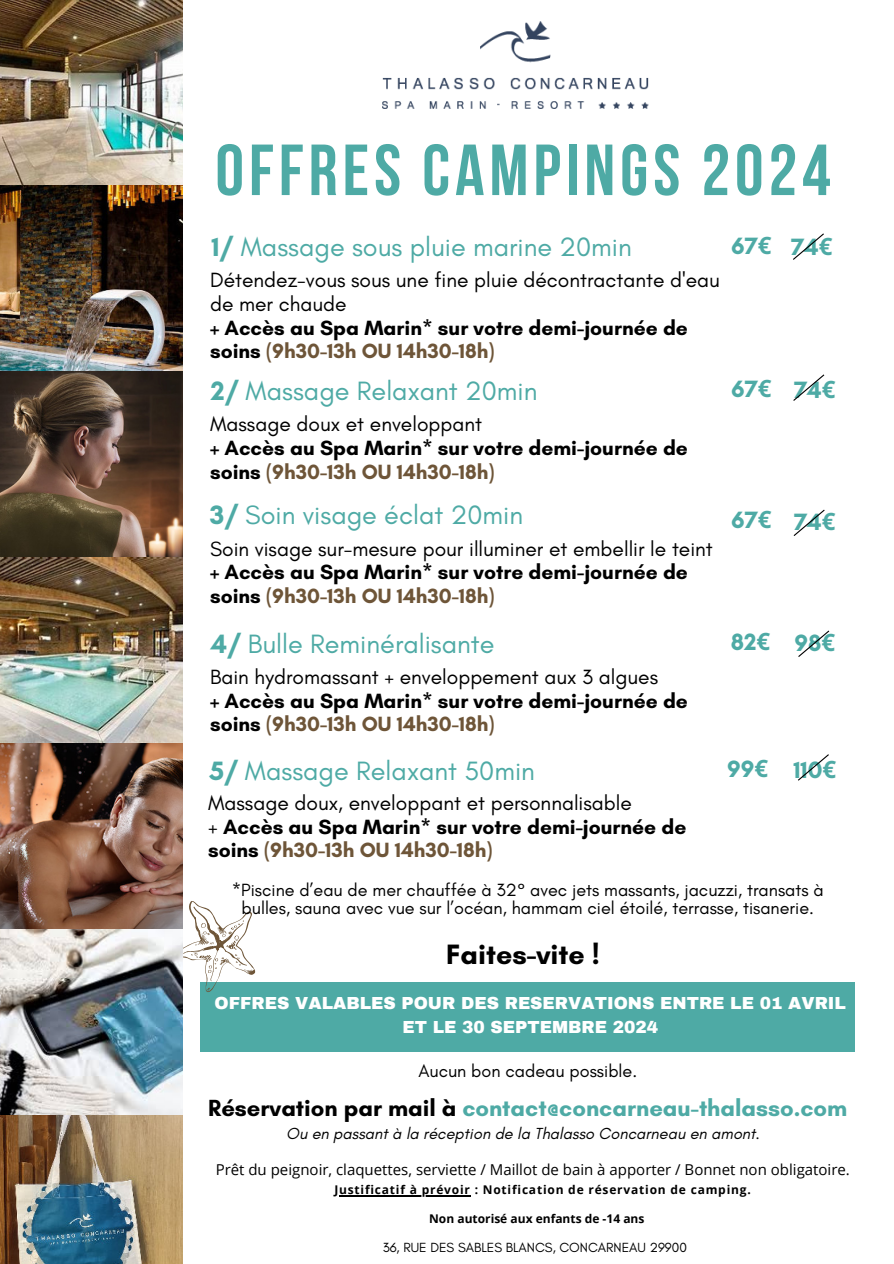
<style>
.page{position:relative;width:894px;height:1264px;background:#fff}
.page>*{position:absolute;margin:0;border:0;box-sizing:border-box;transform-origin:0 0}
.t1{font:700 72.15px "Bebas Neue";letter-spacing:.07em;color:#4eaaa5}
.t2{font:700 28.5px "Glacial Indifference";color:#000}
.t3{font:27px "Glacial Indifference";color:#4eaaa5}
.t4{font:700 24px "Glacial Indifference";color:#4eaaa5}
.t5{font:700 23.85px "Glacial Indifference";color:#4eaaa5}
.t6{font:700 21px/23.7px "Glacial Indifference";color:#000}
.t7{font:21px/23.7px "Glacial Indifference";color:#000}
.t8{font:18px/18px "Glacial Indifference";color:#000;text-align:center}
.t9{font:900 17.1px/23.7px "Archivo";color:#fff;text-align:center}
.t10{font:italic 16.35px "Glacial Indifference";color:#000}
.t11{font:15px "Open Sans";color:#000}
.t12{font:13.5px "Glacial Indifference";color:#000}
.t13{font:700 12px "Open Sans";letter-spacing:.065em;color:#000}
.t14{font:700 12px "Open Sans";color:#000}
.s1{font-weight:700}
.s2{color:#6e5538}
.s3{font-family:"Noto Sans"}
.s4{font-weight:400}
.s5{color:#000}
</style>
<div class="page">
<div style="left:200px;top:982px;width:655px;height:70px;background:#4eaaa5"></div>
<svg style="left:793px;top:233px;width:31px;height:27px"></svg>
<svg style="left:793px;top:374px;width:32px;height:27px"></svg>
<svg style="left:793px;top:509px;width:32px;height:27px"></svg>
<svg style="left:798px;top:630px;width:32px;height:27px"></svg>
<svg style="left:798px;top:754px;width:31px;height:27px"></svg>
<svg style="left:182px;top:900px;width:74px;height:94px"></svg>
<img style="left:382px;top:21px;width:266px;height:87px">
<img style="left:0;top:0;width:182px;height:1263px">
<hr style="left:339px;top:1195px;width:131px;height:1px;background:#000">
<h1 class="t1" style="left:215px;top:131px;width:616px">OFFRES CAMPINGS 2024</h1>
<p class="t3" style="left:211px;top:231px;width:421px"><span class="s1">1/</span> Massage sous pluie marine 20min</p>
<p class="t7" style="left:210px;top:269px;width:511px">Détendez-vous sous une fine pluie décontractante d'eau de mer chaude</p>
<p class="t6" style="left:210px;top:315px;width:479px">+ Accès au Spa Marin* sur votre demi-journée de soins <span class="s2">(9h30-13h OU 14h30-18h)</span></p>
<p class="t4" style="left:730px;top:230px;width:42px">67<span class="s3">€</span></p>
<p class="t3" style="left:211px;top:376px;width:328px"><span class="s1">2/</span> Massage Relaxant 20min</p>
<p class="t4" style="left:730px;top:374px;width:42px">67<span class="s3">€</span></p>
<p class="t7" style="left:210px;top:413px;width:273px">Massage doux et enveloppant</p>
<p class="t6" style="left:210px;top:435px;width:479px">+ Accès au Spa Marin* sur votre demi-journée de soins <span class="s2">(9h30-13h OU 14h30-18h )</span></p>
<p class="t3" style="left:210px;top:500px;width:314px"><span class="s1">3/</span> Soin visage éclat 20min</p>
<p class="t4" style="left:730px;top:505px;width:42px">67<span class="s3">€</span></p>
<p class="t7" style="left:210px;top:537px;width:504px">Soin visage sur-mesure pour illuminer et embellir le teint</p>
<p class="t6" style="left:210px;top:560px;width:479px">+ Accès au Spa Marin* sur votre demi-journée de soins <span class="s2">(9h30-13h OU 14h30-18h )</span></p>
<p class="t3" style="left:211px;top:629px;width:285px"><span class="s1">4/</span> Bulle Reminéralisante</p>
<p class="t4" style="left:730px;top:627px;width:41px">82<span class="s3">€</span></p>
<p class="t7" style="left:210px;top:665px;width:449px">Bain hydromassant + enveloppement aux 3 algues</p>
<p class="t6" style="left:210px;top:688px;width:479px">+ Accès au Spa Marin* sur votre demi-journée de soins <span class="s2">(9h30-13h OU 14h30-18h )</span></p>
<p class="t3" style="left:209px;top:755px;width:327px"><span class="s1">5/</span> Massage Relaxant 50min</p>
<p class="t4" style="left:727px;top:753px;width:42px">99<span class="s3">€</span></p>
<p class="t6" style="left:208px;top:790px;width:479px"><span class="s4">Massage doux, enveloppant et personnalisable<br>+</span> Accès au Spa Marin* sur votre demi-journée de soins <span class="s2">(9h30-13h OU 14h30-18h )</span></p>
<p class="t4" style="left:790px;top:232px;width:43px">74<span class="s3">€</span></p>
<p class="t4" style="left:793px;top:375px;width:43px">74<span class="s3">€</span></p>
<p class="t4" style="left:793px;top:506px;width:43px">74<span class="s3">€</span></p>
<p class="t4" style="left:794px;top:628px;width:42px">98<span class="s3">€</span></p>
<p class="t4" style="left:793px;top:755px;width:44px">110<span class="s3">€</span></p>
<p class="t8" style="left:232px;top:881px;width:593px">*Piscine d’eau de mer chauffée à 32° avec jets massants, jacuzzi, transats à bulles, sauna avec vue sur l’océan, hammam ciel étoilé, terrasse, tisanerie.</p>
<h2 class="t2" style="left:446px;top:937px;width:155px">Faites-vite !</h2>
<p class="t9" style="left:214px;top:991px;width:632px">OFFRES VALABLES POUR DES RESERVATIONS ENTRE LE 01 AVRIL<br>ET LE 30 SEPTEMBRE 2024</p>
<p class="t8" style="left:418px;top:1062px;width:220px">Aucun bon cadeau possible.</p>
<p class="t5" style="left:208px;top:1093px;width:640px"><span class="s5">Réservation par mail à</span> contact@concarneau-thalasso.com</p>
<p class="t10" style="left:286px;top:1124px;width:475px">Ou en passant à la réception de la Thalasso Concarneau en amont.</p>
<p class="t11" style="left:216px;top:1159px;width:635px">Prêt du peignoir, claquettes, serviette / Maillot de bain à apporter / Bonnet non obligatoire.</p>
<p class="t14" style="left:429px;top:1209px;width:217px">Non autorisé aux enfants de -14 ans</p>
<p class="t13" style="left:334px;top:1181px;width:418px">Justificatif à prévoir : Notification de réservation de camping.</p>
<p class="t12" style="left:382px;top:1240px;width:306px">36, RUE DES SABLES BLANCS, CONCARNEAU 29900</p>
</div>
